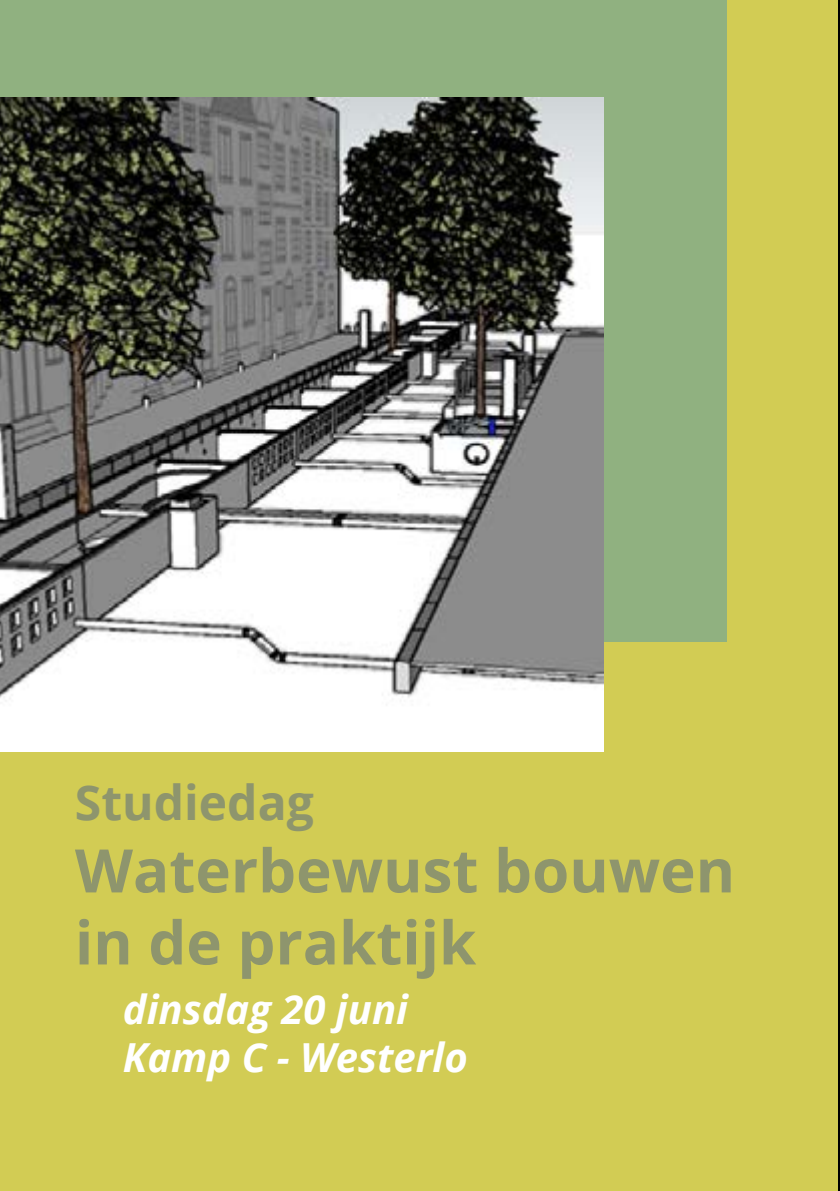
<style>
.page{position:relative;width:840px;height:1191px;background:#fff}
.page>*{position:absolute;margin:0;border:0;box-sizing:border-box;transform-origin:0 0}
.t1{font:700 60px/72px "Open Sans";color:#8e956d}
.t2{font:700 48px "Open Sans";color:#8e956d}
.t3{font:italic 700 40px/48px "Open Sans";color:#fff}
</style>
<div class="page">
<div style="left:0;top:0;width:839px;height:1191px;background:#d2cc54"></div>
<div style="left:0;top:0;width:726px;height:641px;background:#90b180"></div>
<img style="left:0;top:97px;width:602px;height:654px">
<p class="t2" style="left:75px;top:769px;width:240px">Studiedag</p>
<p class="t1" style="left:75px;top:833px;width:661px">Waterbewust bouwen in de praktijk</p>
<p class="t3" style="left:123px;top:984px;width:346px">dinsdag 20 juni<br>Kamp C - Westerlo</p>
</div>
